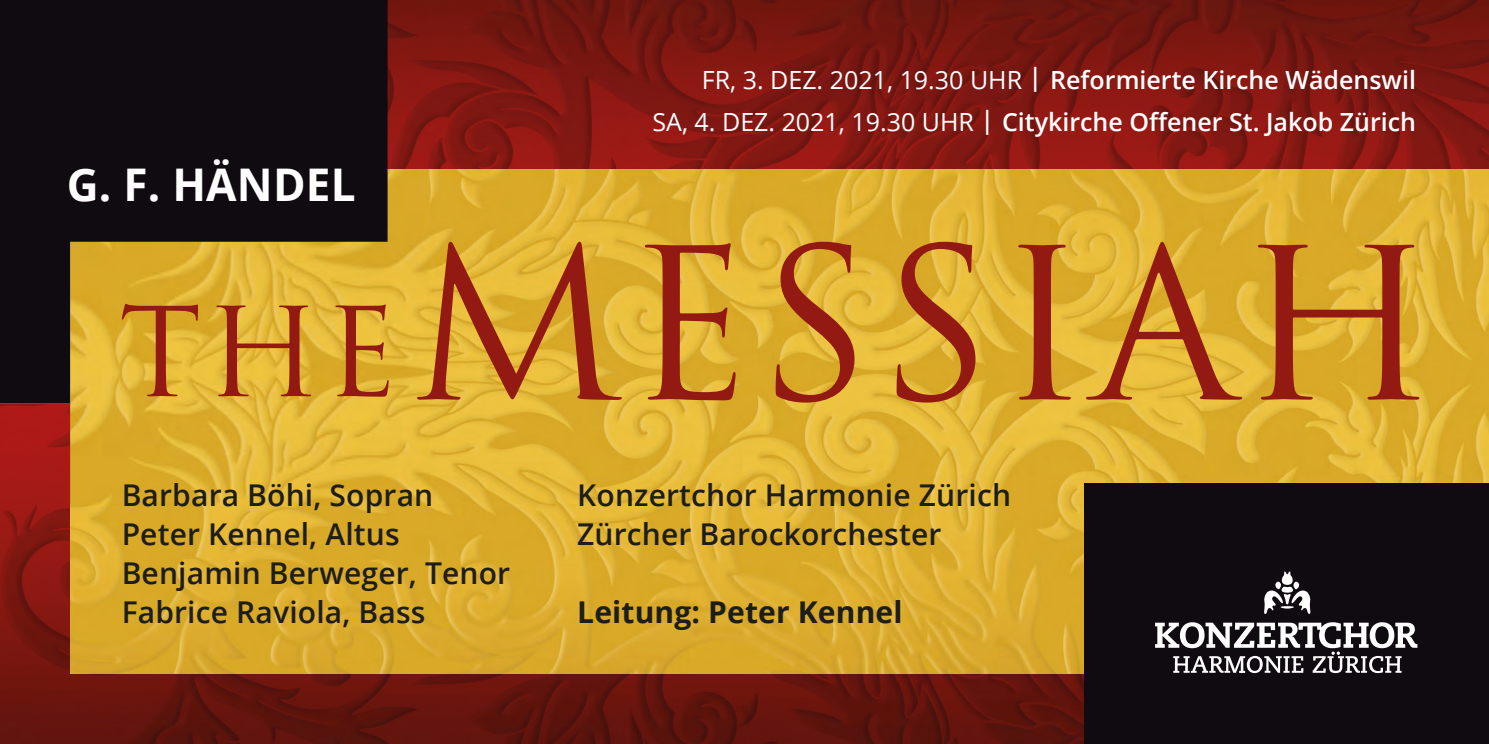
<style>
.page{position:relative;width:1489px;height:744px;background:#fff}
.page>*{position:absolute;margin:0;border:0;box-sizing:border-box;transform-origin:0 0}
.t1{font:205px "Trajan Pro";letter-spacing:.02em;color:#931913}
.t2{font:700 45px "Open Sans";letter-spacing:.005em;color:#fff}
.t3{font:600 30px/39px "Open Sans";letter-spacing:.005em;color:#1d1d1b}
.t4{font:700 30px "Open Sans";letter-spacing:.005em;color:#1d1d1b}
.t5{font:600 25px/42.5px "Open Sans";color:#fff;text-align:right}
.s1{font-weight:400}
.s2{font-size:120.25px}
</style>
<div class="page">
<img style="left:0;top:403px;width:1084px;height:340px">
<img style="left:70px;top:169px;width:1418px;height:335px">
<img style="left:70px;top:504px;width:1014px;height:169px">
<img style="left:387px;top:0;width:1101px;height:169px">
<div style="left:1084px;top:483px;width:404px;height:260px;background:#100b10"></div>
<svg style="left:1155px;top:571px;width:262px;height:102px"></svg>
<svg style="left:0;top:0;width:387px;height:403px;background:#54431c"></svg>
<h2 class="t2" style="left:67px;top:153px;width:290px">G. F. HÄNDEL</h2>
<p class="t5" style="left:652px;top:58px;width:765px"><span class="s1">FR, 3. DEZ. 2021, 19.30 UHR</span> | Reformierte Kirche Wädenswil<br><span class="s1">SA, 4. DEZ. 2021, 19.30 UHR</span> | Citykirche Offener St. Jakob Zürich</p>
<h1 class="t1" style="left:119px;top:194px;width:1318px"><span class="s2">THE</span>MESSIAH</h1>
<p class="t3" style="left:122px;top:474px;width:390px">Barbara Böhi, Sopran<br>Peter Kennel, Altus<br>Benjamin Berweger, Tenor<br>Fabrice Raviola, Bass</p>
<p class="t3" style="left:577px;top:475px;width:435px">Konzertchor Harmonie Zürich<br>Zürcher Barockorchester</p>
<p class="t4" style="left:577px;top:591px;width:327px">Leitung: Peter Kennel</p>
</div>
